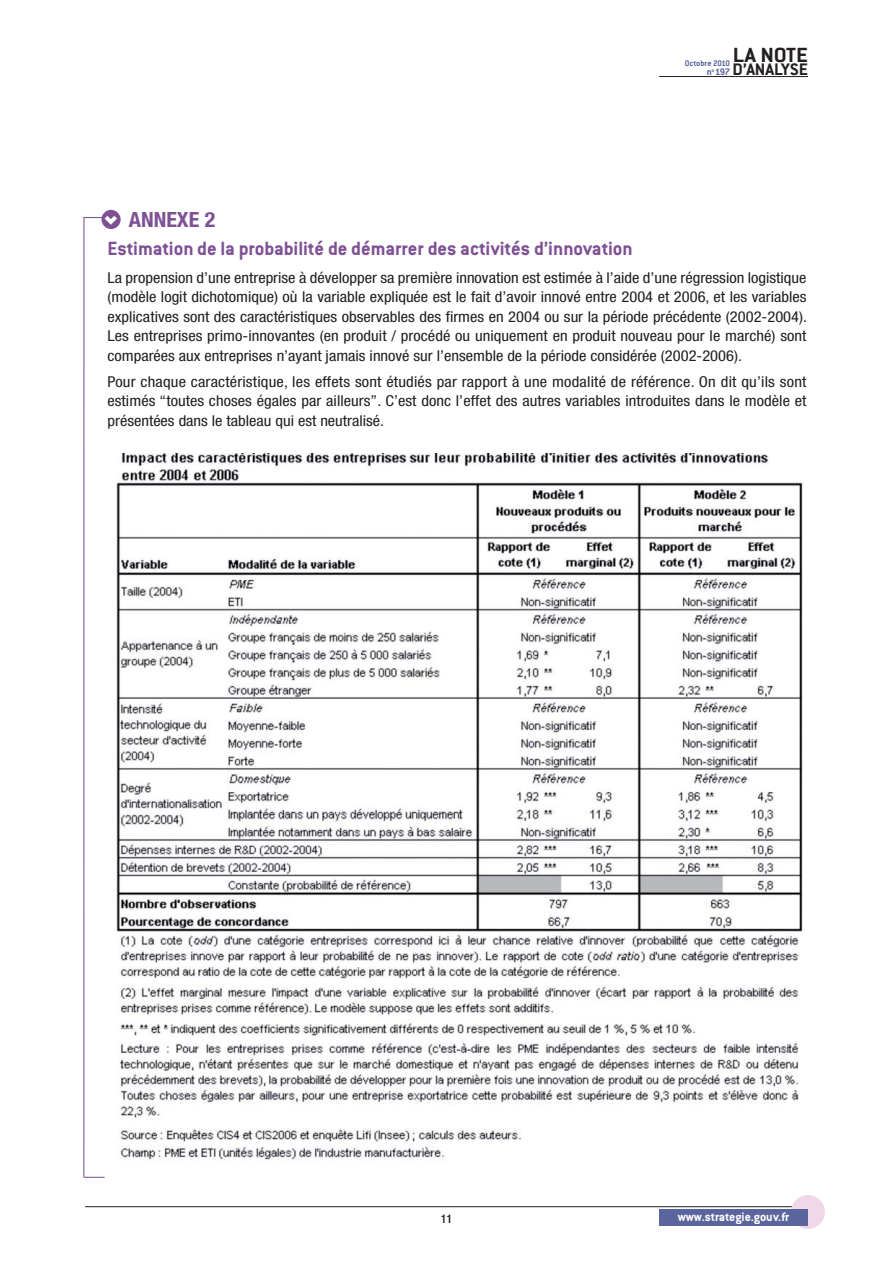
<style>
.page{position:relative;width:893px;height:1263px;background:#fff}
.page>*{position:absolute;margin:0;border:0;box-sizing:border-box;transform-origin:0 0}
.t1{font:700 33.15px "Agenda";color:#fff}
.t2{font:22.5px "Conduit ITCTT Bold";letter-spacing:-.005em;color:#231f20;scale:1.1 1}
.t3{font:21px "Conduit ITCTT Bold";color:#7e5195}
.t4{font:700 condensed 21px "Helvetica Neue LT";color:#7e5195;scale:1.05 1}
.t5{font:18.3px "Conduit ITCTT Bold";letter-spacing:-.01em;color:#231f20;scale:1.05 1}
.t6{font:condensed 15px/19.5px "Helvetica Neue LT";color:#231f20;text-align:justify;scale:1.1 1}
.t7{font:13.5px "Conduit ITCTT Bold";color:#fff}
.t8{font:500 condensed 12px "Helvetica Neue LT";color:#231f20}
.t9{font:10.5px "Conduit ITCTT Bold";color:#59659c}
.t10{font:9px "Conduit ITCTT Bold";color:#59659c}
</style>
<div class="page">
<hr style="left:85px;top:1206px;width:723px;height:1px;background:#231f20">
<hr style="left:659px;top:76px;width:149px;height:1px;background:#231f20">
<div style="left:791px;top:1195px;width:34px;height:34px;background:#f1d8e8;border-radius:50%"></div>
<div style="left:659px;top:1209px;width:149px;height:16px;background:#59659c"></div>
<div style="left:101px;top:210px;width:20px;height:19px;background:#7e5195;border-radius:50%"></div>
<svg style="left:84px;top:217px;width:17px;height:1px"></svg>
<svg style="left:84px;top:1177px;width:21px;height:1px"></svg>
<hr style="left:83px;top:217px;width:1px;height:960px;background:#7e5195">
<img style="left:116px;top:453px;width:687px;height:707px">
<h2 class="t2" style="left:733px;top:48px;width:70px">LA NOTE</h2>
<p class="t5" style="left:733px;top:64px;width:73px">D’ANALYSE</p>
<p class="t10" style="left:685px;top:61px;width:47px">Octobre 2010</p>
<p class="t9" style="left:707px;top:68px;width:25px">n<sup>o</sup>197</p>
<h3 class="t4" style="left:129px;top:212px;width:84px">ANNEXE 2</h3>
<h1 class="t1" style="left:126px;top:214px;width:13px;rotate:90deg">&gt;</h1>
<h3 class="t3" style="left:108px;top:241px;width:527px">Estimation de la probabilité de démarrer des activités d’innovation</h3>
<p class="t6" style="left:108px;top:269px;width:637px">La propension d’une entreprise à développer sa première innovation est estimée à l’aide d’une régression logistique (modèle logit dichotomique) où la variable expliquée est le fait d’avoir innové entre 2004 et 2006, et les variables explicatives sont des caractéristiques observables des firmes en 2004 ou sur la période précédente (2002-2004).<br>Les entreprises primo-innovantes (en produit / procédé ou uniquement en produit nouveau pour le marché) sont comparées aux entreprises n’ayant jamais innové sur l’ensemble de la période considérée (2002-2006).</p>
<p class="t6" style="left:108px;top:373px;width:637px">Pour chaque caractéristique, les effets sont étudiés par rapport à une modalité de référence. On dit qu’ils sont estimés “toutes choses égales par ailleurs”. C’est donc l’effet des autres variables introduites dans le modèle et présentées dans le tableau qui est neutralisé.</p>
<p class="t8" style="left:441px;top:1215px;width:13px">11</p>
<p class="t7" style="left:678px;top:1212px;width:113px">www.strategie.gouv.fr</p>
</div>
